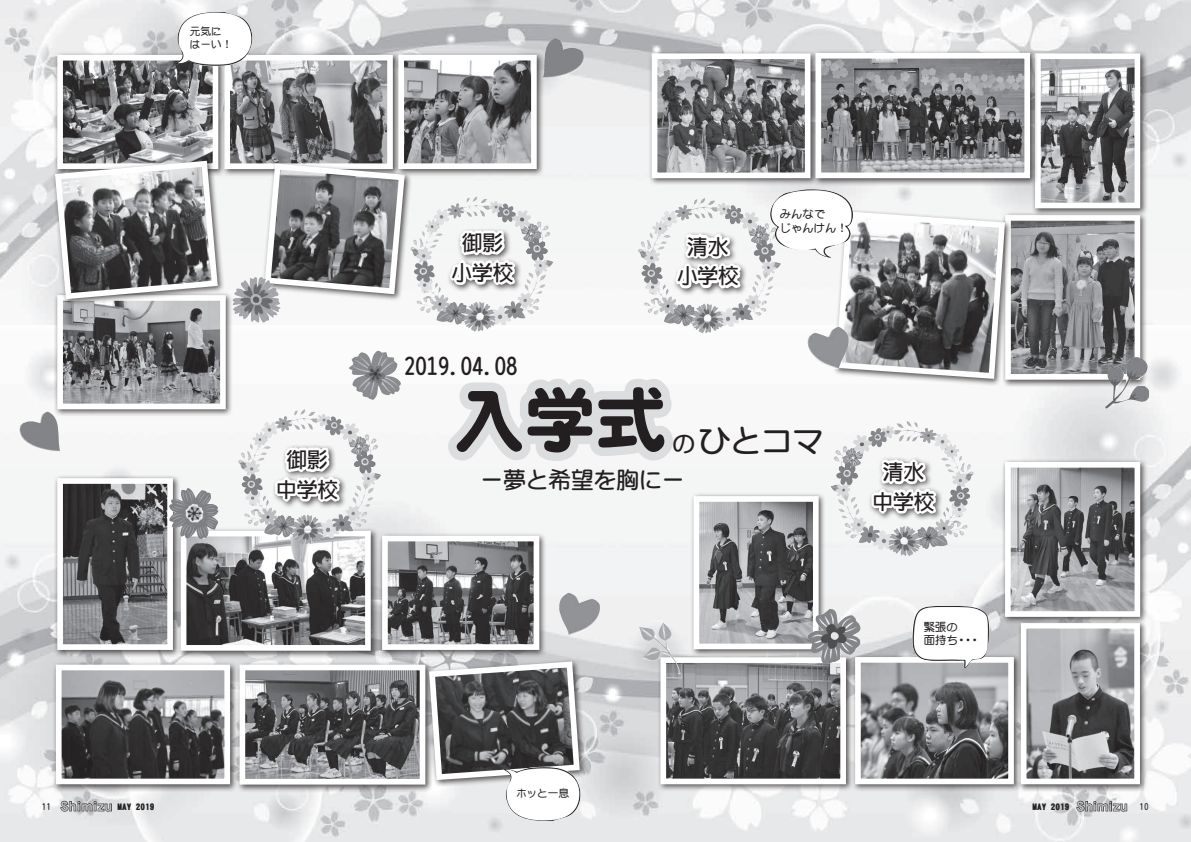
<style>
.page{position:relative;width:1191px;height:842px;background:#fff}
.page>*{position:absolute;margin:0;border:0;box-sizing:border-box;transform-origin:0 0}
.t1{font:70.9px "DF Maru Gothic Std W9";color:#231f20}
.t2{font:31.2px "DFUD Maru Gothic Std N W6";color:#231f20}
.t3{font:22.7px "DFUD Maru Gothic Std N W6";color:#231f20}
.t4{font:20.6px/29.8px "DFUD Gothic Std N W6";color:#231f20;text-align:center}
.t5{font:14.2px "DFHS Gothic Std W9";letter-spacing:.05em;color:#bcbdc0}
.t6{font:11.3px/13.5px "DF Maru Gothic Std W7";color:#231f20}
.t7{font:10.6px/12.8px "DF Maru Gothic Std W7";color:#231f20}
.t8{font:9.2px "DF Gothic Std W12";color:#231f20}
.t9{font:9.2px "DFHS Maru Gothic Std W4";color:#231f20}
.s1{font-size:22.7px}
</style>
<div class="page">
<img style="left:0;top:0;width:1191px;height:326px">
<img style="left:0;top:326px;width:1191px;height:516px">
<div style="left:648px;top:50px;width:170px;height:136px;background:#231f20;opacity:.75"></div>
<img style="left:658px;top:60px;width:145px;height:111px">
<div style="left:651px;top:53px;width:159px;height:125px;border:6px solid #fff"></div>
<div style="left:1001px;top:212px;width:146px;height:175px;background:#231f20;opacity:.75"></div>
<img style="left:1012px;top:222px;width:121px;height:151px">
<div style="left:1005px;top:215px;width:135px;height:165px;border:6px solid #fff"></div>
<div style="left:1031px;top:50px;width:116px;height:166px;background:#231f20;opacity:.75"></div>
<img style="left:1042px;top:60px;width:91px;height:141px">
<div style="left:1035px;top:53px;width:105px;height:155px;border:6px solid #fff"></div>
<div style="left:812px;top:49px;width:225px;height:137px;background:#231f20;opacity:.75"></div>
<img style="left:822px;top:60px;width:201px;height:111px">
<div style="left:815px;top:53px;width:215px;height:125px;border:6px solid #fff"></div>
<div style="left:690px;top:493px;width:136px;height:164px;background:#231f20;opacity:.75"></div>
<img style="left:700px;top:503px;width:111px;height:139px">
<div style="left:693px;top:496px;width:125px;height:153px;border:6px solid #fff"></div>
<div style="left:851px;top:653px;width:170px;height:139px;background:#231f20;opacity:.75"></div>
<img style="left:862px;top:664px;width:145px;height:113px">
<div style="left:855px;top:657px;width:159px;height:127px;border:6px solid #fff"></div>
<div style="left:657px;top:654px;width:196px;height:138px;background:#231f20;opacity:.75"></div>
<img style="left:667px;top:664px;width:172px;height:113px">
<div style="left:660px;top:657px;width:186px;height:127px;border:6px solid #fff"></div>
<div style="left:1017px;top:619px;width:130px;height:173px;background:#231f20;opacity:.75"></div>
<img style="left:1027px;top:630px;width:106px;height:147px">
<div style="left:1020px;top:623px;width:120px;height:161px;border:6px solid #fff"></div>
<div style="left:1001px;top:458px;width:146px;height:166px;background:#231f20;opacity:.75"></div>
<img style="left:1012px;top:469px;width:121px;height:141px">
<div style="left:1005px;top:462px;width:135px;height:155px;border:6px solid #fff"></div>
<div style="left:54px;top:292px;width:179px;height:125px;background:#231f20;opacity:.75"></div>
<img style="left:64px;top:306px;width:155px;height:96px">
<div style="left:57px;top:295px;width:169px;height:114px;border:6px solid #fff"></div>
<div style="left:221px;top:51px;width:179px;height:126px;background:#231f20;opacity:.75"></div>
<img style="left:231px;top:62px;width:155px;height:100px">
<div style="left:224px;top:55px;width:169px;height:114px;border:6px solid #fff"></div>
<div style="left:261px;top:160px;width:151px;height:142px;background:#231f20;opacity:.75"></div>
<svg style="left:262px;top:160px;width:146px;height:137px"></svg>
<div style="left:54px;top:51px;width:172px;height:126px;background:#231f20;opacity:.75"></div>
<img style="left:64px;top:62px;width:147px;height:95px">
<div style="left:57px;top:55px;width:161px;height:114px;border:6px solid #fff"></div>
<div style="left:395px;top:51px;width:149px;height:126px;background:#231f20;opacity:.75"></div>
<img style="left:405px;top:62px;width:125px;height:100px">
<div style="left:398px;top:55px;width:139px;height:114px;border:6px solid #fff"></div>
<div style="left:177px;top:527px;width:201px;height:131px;background:#231f20;opacity:.75"></div>
<img style="left:188px;top:538px;width:176px;height:106px">
<div style="left:181px;top:531px;width:190px;height:120px;border:6px solid #fff"></div>
<div style="left:378px;top:532px;width:169px;height:125px;background:#231f20;opacity:.75"></div>
<img style="left:389px;top:543px;width:143px;height:100px">
<div style="left:382px;top:536px;width:157px;height:114px;border:6px solid #fff"></div>
<div style="left:54px;top:475px;width:126px;height:182px;background:#231f20;opacity:.75"></div>
<img style="left:64px;top:485px;width:102px;height:158px">
<div style="left:57px;top:478px;width:116px;height:172px;border:6px solid #fff"></div>
<div style="left:52px;top:661px;width:186px;height:131px;background:#231f20;opacity:.75"></div>
<img style="left:63px;top:672px;width:160px;height:105px">
<div style="left:56px;top:665px;width:174px;height:119px;border:6px solid #fff"></div>
<div style="left:236px;top:661px;width:197px;height:131px;background:#231f20;opacity:.75"></div>
<img style="left:246px;top:672px;width:172px;height:105px">
<div style="left:239px;top:665px;width:186px;height:119px;border:6px solid #fff"></div>
<div style="left:832px;top:208px;width:180px;height:178px;background:#231f20;opacity:.75"></div>
<svg style="left:832px;top:208px;width:176px;height:174px"></svg>
<img style="left:830px;top:423px;width:84px;height:115px">
<div style="left:868px;top:456px;width:75px;height:65px;background:#f1f2f2"></div>
<svg style="left:868px;top:443px;width:73px;height:76px"></svg>
<img style="left:638px;top:199px;width:59px;height:124px">
<div style="left:672px;top:230px;width:76px;height:66px;background:#231f20;opacity:.75"></div>
<svg style="left:670px;top:217px;width:76px;height:76px"></svg>
<img style="left:410px;top:197px;width:60px;height:124px">
<div style="left:446px;top:227px;width:76px;height:66px;background:#231f20;opacity:.75"></div>
<svg style="left:445px;top:225px;width:76px;height:65px"></svg>
<div style="left:52px;top:157px;width:173px;height:149px;background:#231f20;opacity:.75"></div>
<svg style="left:52px;top:158px;width:169px;height:144px"></svg>
<div style="left:272px;top:444px;width:75px;height:65px;background:#eff0f0"></div>
<svg style="left:298px;top:442px;width:47px;height:65px"></svg>
<img style="left:238px;top:410px;width:60px;height:123px">
<div style="left:426px;top:658px;width:161px;height:129px;background:#231f20;opacity:.75"></div>
<svg style="left:426px;top:658px;width:157px;height:125px;background:#757476"></svg>
<img style="left:232px;top:277px;width:49px;height:46px">
<img style="left:168px;top:488px;width:55px;height:53px">
<img style="left:806px;top:609px;width:55px;height:56px">
<img style="left:1105px;top:357px;width:44px;height:52px">
<img style="left:805px;top:327px;width:55px;height:42px">
<img style="left:547px;top:593px;width:54px;height:42px">
<img style="left:639px;top:622px;width:41px;height:52px">
<img style="left:540px;top:38px;width:50px;height:40px">
<img style="left:12px;top:411px;width:51px;height:41px">
<svg style="left:60px;top:800px;width:52px;height:12px"></svg>
<svg style="left:1075px;top:800px;width:52px;height:12px"></svg>
<img style="left:504px;top:767px;width:81px;height:54px">
<img style="left:908px;top:606px;width:96px;height:62px">
<img style="left:762px;top:189px;width:100px;height:69px">
<img style="left:175px;top:12px;width:82px;height:55px">
<svg style="left:439px;top:333px;width:243px;height:199px"></svg>
<img style="left:348px;top:351px;width:53px;height:49px">
<p class="t7" style="left:190px;top:25px;width:44px">元気にはーい!</p>
<p class="t9" style="left:42px;top:802px;width:11px">11</p>
<p class="t5" style="left:60px;top:798px;width:53px">Shimizu</p>
<p class="t8" style="left:136px;top:801px;width:20px">2019</p>
<p class="t8" style="left:117px;top:801px;width:15px">MAY</p>
<p class="t4" style="left:276px;top:443px;width:63px">御影中学校</p>
<p class="t4" style="left:451px;top:226px;width:63px">御影小学校</p>
<p class="t4" style="left:677px;top:230px;width:63px">清水小学校</p>
<p class="t6" style="left:780px;top:207px;width:70px">みんなで<br>じゃんけん!</p>
<p class="t3" style="left:404px;top:347px;width:115px">2019.04.08</p>
<h1 class="t1" style="left:453px;top:382px;width:214px">入学式</h1>
<h2 class="t2" style="left:672px;top:415px;width:153px"><span class="s1">の</span>ひとコマ</h2>
<p class="t3" style="left:480px;top:461px;width:206px">ー夢と希望を胸にー</p>
<p class="t4" style="left:872px;top:455px;width:63px">清水中学校</p>
<p class="t6" style="left:955px;top:620px;width:26px;text-indent:-32px">緊張の<br>・・・</p>
<p class="t6" style="left:924px;top:633px;width:36px">面持ち</p>
<p class="t7" style="left:516px;top:786px;width:55px">ホッと一息</p>
<p class="t5" style="left:1076px;top:798px;width:52px">Shimizu</p>
<p class="t8" style="left:1051px;top:801px;width:20px">2019</p>
<p class="t8" style="left:1032px;top:801px;width:15px">MAY</p>
<p class="t9" style="left:1139px;top:802px;width:11px">10</p>
</div>
